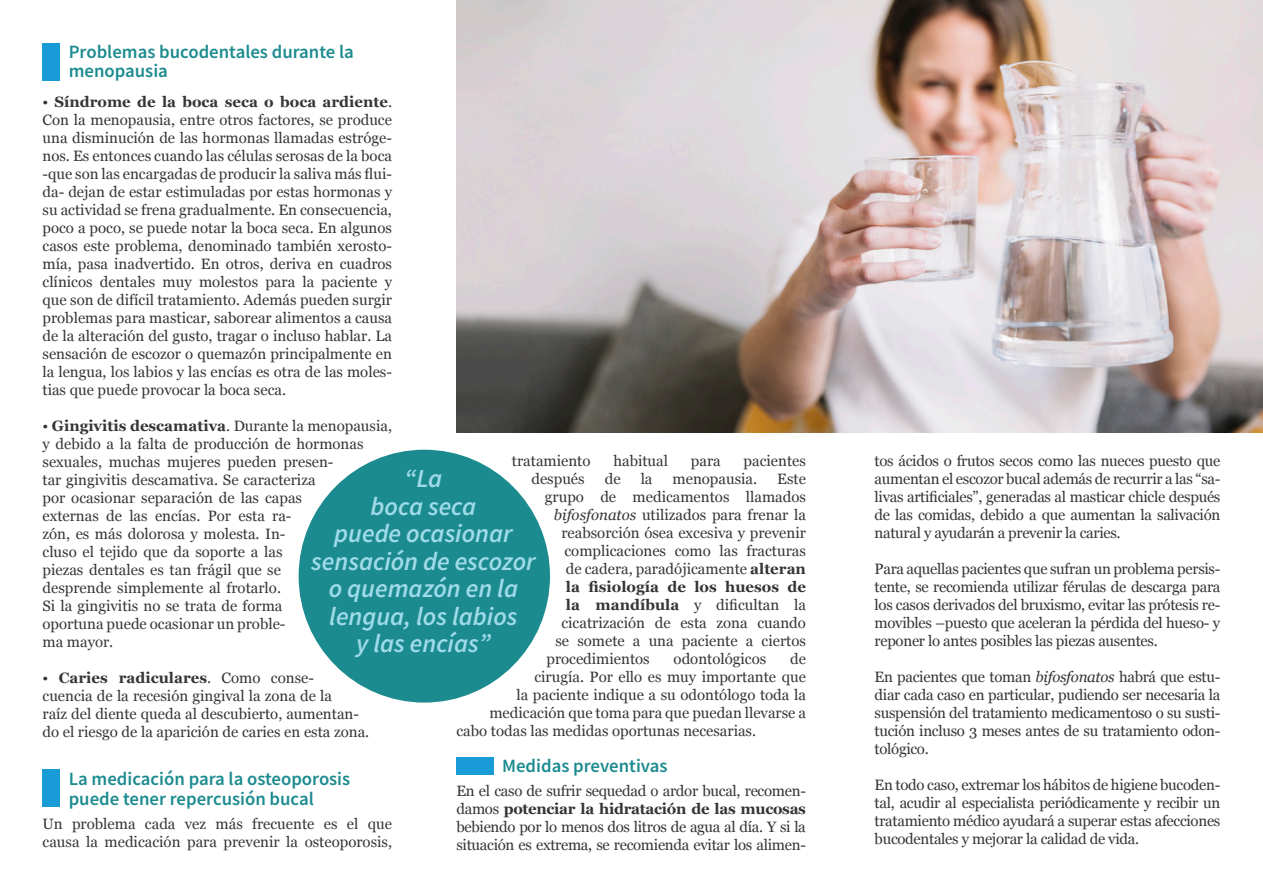
<style>
.page{position:relative;width:1263px;height:893px;background:#fff}
.page>*{position:absolute;margin:0;border:0;box-sizing:border-box;transform-origin:0 0}
.t1{font:italic 600 25.8px/27.5px "Source Sans Pro";color:#9fdbe8;text-align:center}
.t2{font:600 18.75px/19.5px "Source Sans Pro";color:#1c8b8f}
.t3{font:15px/18px "Georgia";color:#363536;text-align:justify}
.t4{font:700 15px "Georgia";color:#363536}
.s1{font-weight:700}
.s2{font-style:italic}
</style>
<div class="page">
<div style="left:299px;top:450px;width:251px;height:253px;background:#1c8b8f;border-radius:50%"></div>
<div style="left:43px;top:44px;width:17px;height:37px;background:#199bd8"></div>
<div style="left:43px;top:770px;width:17px;height:37px;background:#199bd8"></div>
<div style="left:456px;top:757px;width:38px;height:18px;background:#199bd8"></div>
<img style="left:456px;top:0;width:807px;height:433px">
<p class="t2" style="left:69px;top:41px;width:287px">Problemas bucodentales durante la menopausia</p>
<p class="t3" style="left:43px;top:92px;width:351px">• <span class="s1">Síndrome de la boca seca o boca ardiente</span>.<br>Con la menopausia, entre otros factores, se produce una disminución de las hormonas llamadas estróge&shy;nos. Es entonces cuando las células serosas de la boca -que son las encargadas de producir la saliva más flui&shy;da- dejan de estar estimuladas por estas hormonas y su actividad se frena gradualmente. En consecuencia, poco a poco, se puede notar la boca seca. En algunos casos este problema, denominado también xerosto&shy;mía, pasa inadvertido. En otros, deriva en cuadros clínicos dentales muy molestos para la paciente y que son de difícil tratamiento. Además pueden surgir problemas para masticar, saborear alimentos a causa de la alteración del gusto, tragar o incluso hablar. La sensación de escozor o quemazón principalmente en la lengua, los labios y las encías es otra de las moles&shy;tias que puede provocar la boca seca.</p>
<p class="t3" style="left:43px;top:416px;width:351px;text-align:left">• <span class="s1">Gingivitis descamativa</span>. Durante la menopausia, y debido a la falta de producción de hormonas sexuales, muchas mujeres pueden presen-<br>tar gingivitis descamativa. Se caracteriza<br>por ocasionar separación de las capas<br>externas de las encías. Por esta ra-<br>zón, es más dolorosa y molesta. In-<br>cluso el tejido que da soporte a las<br>piezas dentales es tan frágil que se<br>desprende simplemente al frotarlo.<br>Si la gingivitis no se trata de forma<br>oportuna puede ocasionar un proble-<br>ma mayor.</p>
<p class="t3" style="left:43px;top:668px;width:328px;text-align:left">• <span class="s1">Caries radiculares</span>. Como conse-<br>cuencia de la recesión gingival la zona de la<br>raíz del diente queda al descubierto, aumentan&shy;do el riesgo de la aparición de caries en esta zona.</p>
<p class="t2" style="left:69px;top:769px;width:283px">La medicación para la osteoporosis puede tener repercusión bucal</p>
<p class="t3" style="left:43px;top:814px;width:351px">Un problema cada vez más frecuente es el que causa la medicación para prevenir la osteoporosis,</p>
<p class="t3" style="left:512px;top:452px;width:80px">tratamiento</p>
<p class="t3" style="left:613px;top:452px;width:56px">habitual</p>
<p class="t3" style="left:691px;top:452px;width:31px">para</p>
<p class="t3" style="left:744px;top:452px;width:64px">pacientes</p>
<p class="t3" style="left:531px;top:470px;width:55px">después</p>
<p class="t3" style="left:605px;top:470px;width:17px">de</p>
<p class="t3" style="left:641px;top:470px;width:13px">la</p>
<p class="t3" style="left:672px;top:470px;width:86px">menopausia.</p>
<p class="t3" style="left:777px;top:470px;width:30px">Este</p>
<p class="t3" style="left:545px;top:488px;width:262px">grupo de medicamentos llamados</p>
<p class="t3" style="left:554px;top:506px;width:253px"><span class="s2">bifosfonatos</span> utilizados para frenar la</p>
<p class="t3" style="left:561px;top:524px;width:246px">reabsorción ósea excesiva y prevenir</p>
<p class="t3" style="left:564px;top:542px;width:243px">complicaciones como las fracturas</p>
<p class="t3" style="left:566px;top:560px;width:242px">de cadera, paradójicamente <span class="s1">alteran</span></p>
<p class="t4" style="left:566px;top:576px;width:242px">la fisiología de los huesos de</p>
<p class="t3" style="left:566px;top:596px;width:241px"><span class="s1">la mandíbula</span> y dificultan la</p>
<p class="t3" style="left:561px;top:614px;width:246px">cicatrización de esta zona cuando</p>
<p class="t3" style="left:555px;top:632px;width:252px">se somete a una paciente a ciertos</p>
<p class="t3" style="left:546px;top:650px;width:105px">procedimientos</p>
<p class="t3" style="left:674px;top:650px;width:94px">odontológicos</p>
<p class="t3" style="left:790px;top:650px;width:17px">de</p>
<p class="t3" style="left:534px;top:668px;width:273px">cirugía. Por ello es muy importante que</p>
<p class="t3" style="left:516px;top:686px;width:291px">la paciente indique a su odontólogo toda la</p>
<p class="t3" style="left:489px;top:704px;width:318px">medicación que toma para que puedan llevarse a</p>
<p class="t3" style="left:456px;top:722px;width:301px">cabo todas las medidas oportunas necesarias.</p>
<p class="t2" style="left:502px;top:756px;width:167px">Medidas preventivas</p>
<p class="t3" style="left:456px;top:782px;width:351px">En el caso de sufrir sequedad o ardor bucal, recomen&shy;damos <span class="s1">potenciar la hidratación de las mucosas </span>bebiendo por lo menos dos litros de agua al día. Y si la situación es extrema, se recomienda evitar los alimen-</p>
<p class="t1" style="left:311px;top:465px;width:226px">“La<br>boca seca<br>puede ocasionar sensación de escozor o quemazón en la lengua, los labios</p>
<p class="t1" style="left:356px;top:629px;width:136px">y las encías”</p>
<p class="t3" style="left:874px;top:452px;width:347px">tos ácidos o frutos secos como las nueces puesto que aumentan el escozor bucal además de recurrir a las “sa&shy;livas artificiales”, generadas al masticar chicle después de las comidas, debido a que aumentan la salivación natural y ayudarán a prevenir la caries.</p>
<p class="t3" style="left:874px;top:560px;width:347px">Para aquellas pacientes que sufran un problema persis&shy;tente, se recomienda utilizar férulas de descarga para los casos derivados del bruxismo, evitar las prótesis re&shy;movibles –puesto que aceleran la pérdida del hueso- y reponer lo antes posibles las piezas ausentes.</p>
<p class="t3" style="left:874px;top:668px;width:347px">En pacientes que toman <span class="s2">bifosfonatos</span> habrá que estu&shy;diar cada caso en particular, pudiendo ser necesaria la suspensión del tratamiento medicamentoso o su susti&shy;tución incluso 3 meses antes de su tratamiento odon&shy;tológico.</p>
<p class="t3" style="left:874px;top:776px;width:347px">En todo caso, extremar los hábitos de higiene bucoden&shy;tal, acudir al especialista periódicamente y recibir un tratamiento médico ayudará a superar estas afecciones bucodentales y mejorar la calidad de vida.</p>
</div>
